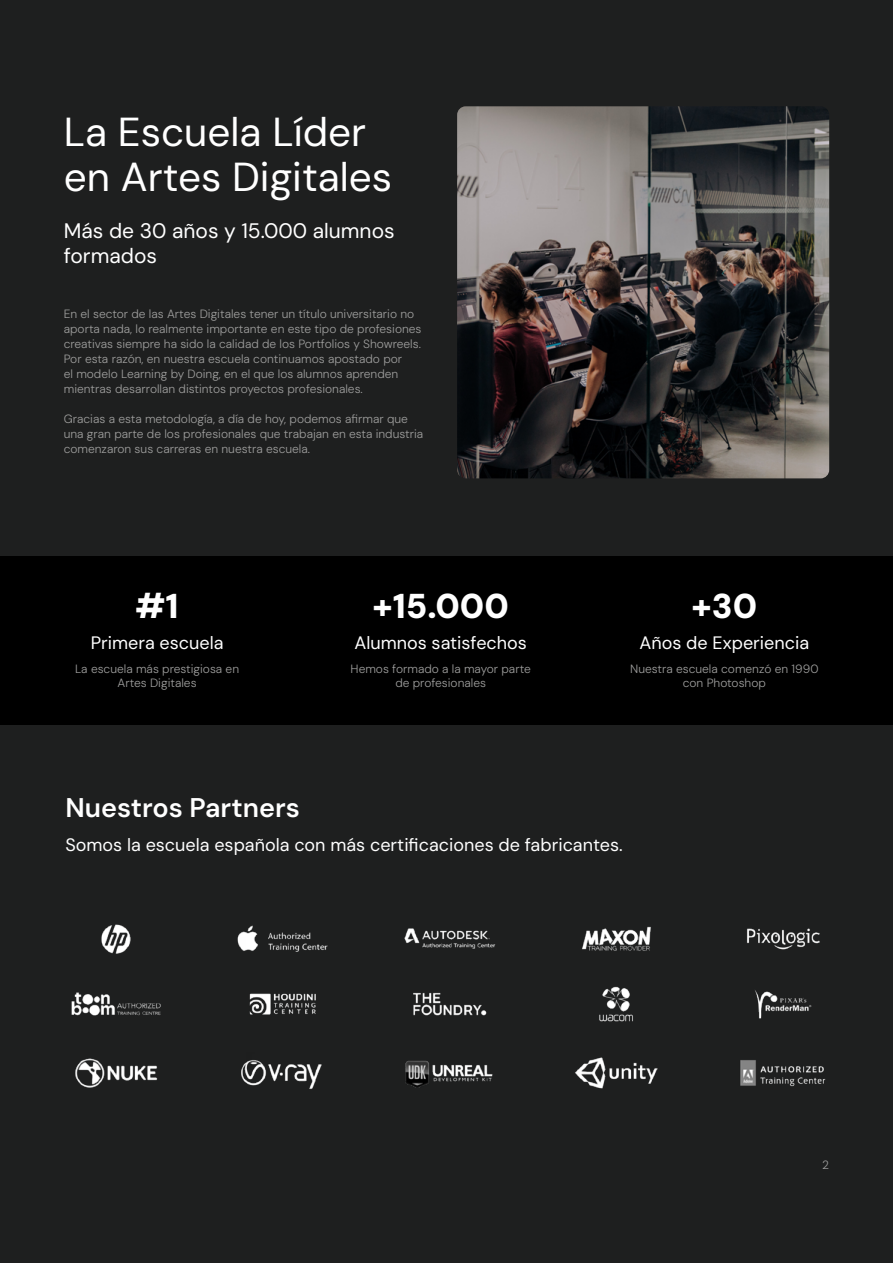
<style>
.page{position:relative;width:893px;height:1263px;background:#1e1f1f}
.page>*{position:absolute;margin:0;border:0;box-sizing:border-box;transform-origin:0 0}
.t1{font:40.5px/45px "DM Sans";color:#fff}
.t2{font:900 34.5px "DM Sans";color:#fff}
.t3{font:600 27px "DM Sans";color:#fff}
.t4{font:21px/25.2px "DM Sans";color:#fff}
.t5{font:18px "DM Sans";color:#fff}
.t6{font:300 12px/15px "DM Sans";color:#9d9d9c;text-align:center}
</style>
<div class="page">
<img style="left:457px;top:106px;width:372px;height:372px">
<div style="left:0;top:556px;width:893px;height:168px;background:#000"></div>
<img style="left:71px;top:924px;width:755px;height:165px">
<h1 class="t1" style="left:64px;top:110px;width:330px">La Escuela Líder en Artes Digitales</h1>
<h3 class="t4" style="left:64px;top:218px;width:332px">Más de 30 años y 15.000 alumnos formados</h3>
<p class="t6" style="left:64px;top:306px;width:359px;text-align:left">En el sector de las Artes Digitales tener un título universitario no aporta nada, lo realmente importante en este tipo de profesiones creativas siempre ha sido la calidad de los Portfolios y Showreels.<br>Por esta razón, en nuestra escuela continuamos apostado por<br>el modelo Learning by Doing, en el que los alumnos aprenden mientras desarrollan distintos proyectos profesionales.</p>
<p class="t6" style="left:64px;top:411px;width:361px;text-align:left">Gracias a esta metodología, a día de hoy, podemos afirmar que una gran parte de los profesionales que trabajan en esta industria comenzaron sus carreras en nuestra escuela.</p>
<h2 class="t2" style="left:135px;top:584px;width:45px">#1</h2>
<h3 class="t5" style="left:91px;top:632px;width:134px">Primera escuela</h3>
<p class="t6" style="left:75px;top:662px;width:165px;line-height:14.4px">La escuela más prestigiosa en<br>Artes Digitales</p>
<h2 class="t2" style="left:373px;top:584px;width:138px">+15.000</h2>
<h3 class="t5" style="left:354px;top:632px;width:174px">Alumnos satisfechos</h3>
<p class="t6" style="left:351px;top:662px;width:182px;line-height:14.4px">Hemos formado a la mayor parte de profesionales</p>
<h2 class="t2" style="left:691px;top:584px;width:67px">+30</h2>
<h3 class="t5" style="left:639px;top:632px;width:171px">Años de Experiencia</h3>
<p class="t6" style="left:630px;top:662px;width:190px;line-height:14.4px">Nuestra escuela comenzó en 1990 con Photoshop</p>
<h3 class="t3" style="left:65px;top:791px;width:236px">Nuestros Partners</h3>
<h3 class="t5" style="left:65px;top:834px;width:559px">Somos la escuela española con más certificaciones de fabricantes.</h3>
<p class="t6" style="left:822px;top:1157px;width:8px">2</p>
</div>
